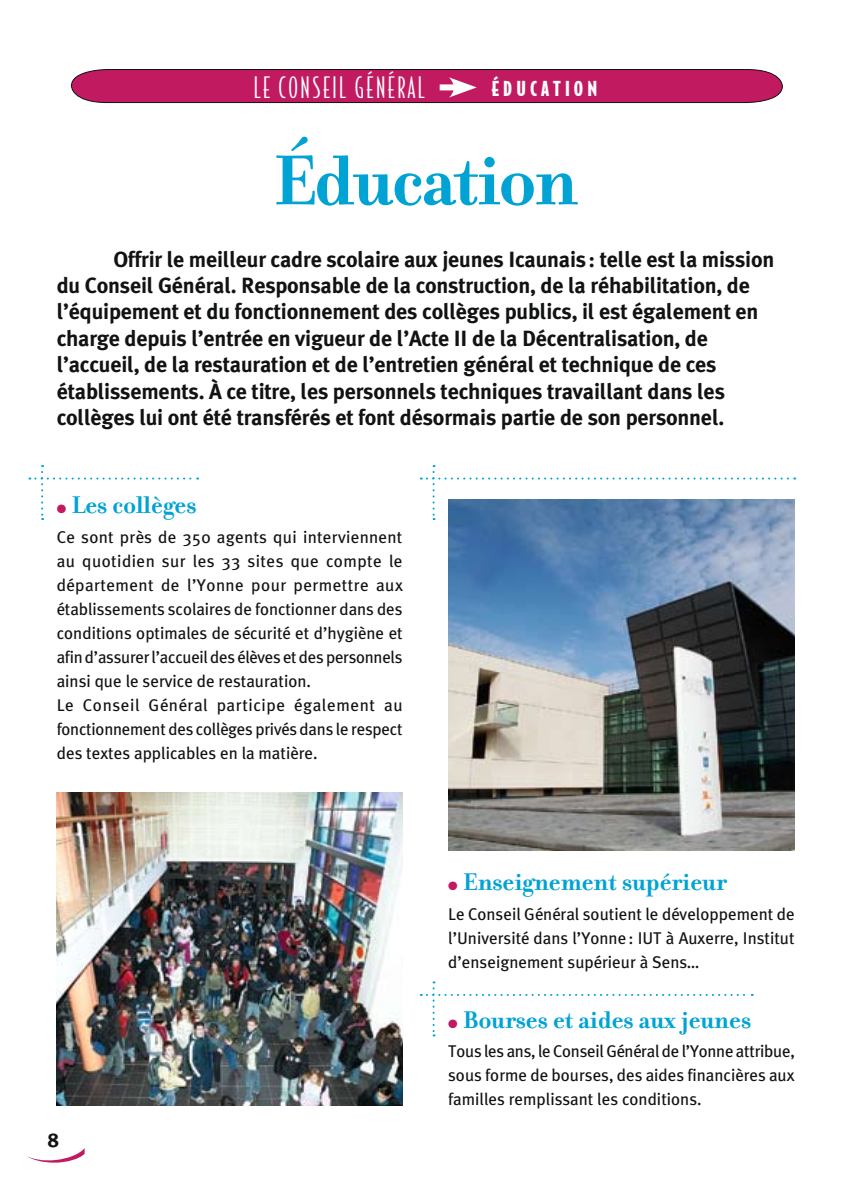
<style>
.page{position:relative;width:851px;height:1191px;background:#fff}
.page>*{position:absolute;margin:0;border:0;box-sizing:border-box;transform-origin:0 0}
.t1{font:700 76px "Filosofia";letter-spacing:-.02em;color:#00a3d4}
.t2{font:300 28px "Bodega Sans";letter-spacing:.09em;color:#fff}
.t3{font:700 26px "Filosofia";color:#00a3d4}
.t4{font:700 22px/26.4px "Meta Plus";letter-spacing:-.01em;color:#111212}
.t5{font:700 20px "Meta Plus";color:#111212}
.t6{font:900 19.6px "Bodega Sans";letter-spacing:.205em;color:#fff}
.t7{font:17px/24px "Meta Plus";color:#111212;text-align:justify}
.s1{color:#c21a61}
</style>
<div class="page">
<svg style="left:27px;top:1148px;width:58px;height:14px"></svg>
<svg style="left:71px;top:69px;width:711px;height:34px;background:#b92061"></svg>
<svg style="left:421px;top:465px;width:374px;height:55px"></svg>
<svg style="left:421px;top:981px;width:331px;height:55px"></svg>
<svg style="left:29px;top:465px;width:169px;height:55px"></svg>
<img style="left:448px;top:499px;width:346px;height:351px">
<img style="left:57px;top:792px;width:346px;height:314px">
<h2 class="t2" style="left:254px;top:71px;width:171px">LE CONSEIL GÉNÉRAL</h2>
<p class="t6" style="left:491px;top:75px;width:107px">ÉDUCATION</p>
<h1 class="t1" style="left:273px;top:135px;width:306px">Éducation</h1>
<p class="t4" style="left:57px;top:246px;width:719px;text-indent:57px">Offrir le meilleur cadre scolaire aux jeunes Icaunais: telle est la mission du Conseil Général. Responsable de la construction, de la réhabilitation, de l’équipement et du fonctionnement des collèges publics, il est également en charge depuis l’entrée en vigueur de l’Acte II de la Décentralisation, de l’accueil, de la restauration et de l’entretien général et technique de ces établissements. À ce titre, les personnels techniques travaillant dans les collèges lui ont été transférés et font désormais partie de son personnel.</p>
<h3 class="t3" style="left:57px;top:489px;width:141px"><span class="s1">●</span> Les collèges</h3>
<p class="t7" style="left:57px;top:524px;width:347px;text-align:left">Ce sont près de 350 agents qui interviennent au quotidien sur les 33 sites que compte le département de l’Yonne pour permettre aux établissements scolaires de fonctionner dans des conditions optimales de sécurité et d’hygiène et afin d’assurer l’accueil des élèves et des personnels ainsi que le service de restauration.<br>Le Conseil Général participe également au fonctionnement des collèges privés dans le respect des textes applicables en la matière.</p>
<p class="t5" style="left:48px;top:1129px;width:13px">8</p>
<h3 class="t3" style="left:448px;top:866px;width:280px"><span class="s1">●</span> Enseignement supérieur</h3>
<p class="t7" style="left:448px;top:901px;width:348px">Le Conseil Général soutient le développement de l’Université dans l’Yonne: IUT à Auxerre, Institut d’enseignement supérieur à Sens…</p>
<h3 class="t3" style="left:448px;top:1004px;width:304px"><span class="s1">●</span> Bourses et aides aux jeunes</h3>
<p class="t7" style="left:448px;top:1039px;width:348px">Tous les ans, le Conseil Général de l’Yonne attribue, sous forme de bourses, des aides financières aux familles remplissant les conditions.</p>
</div>
